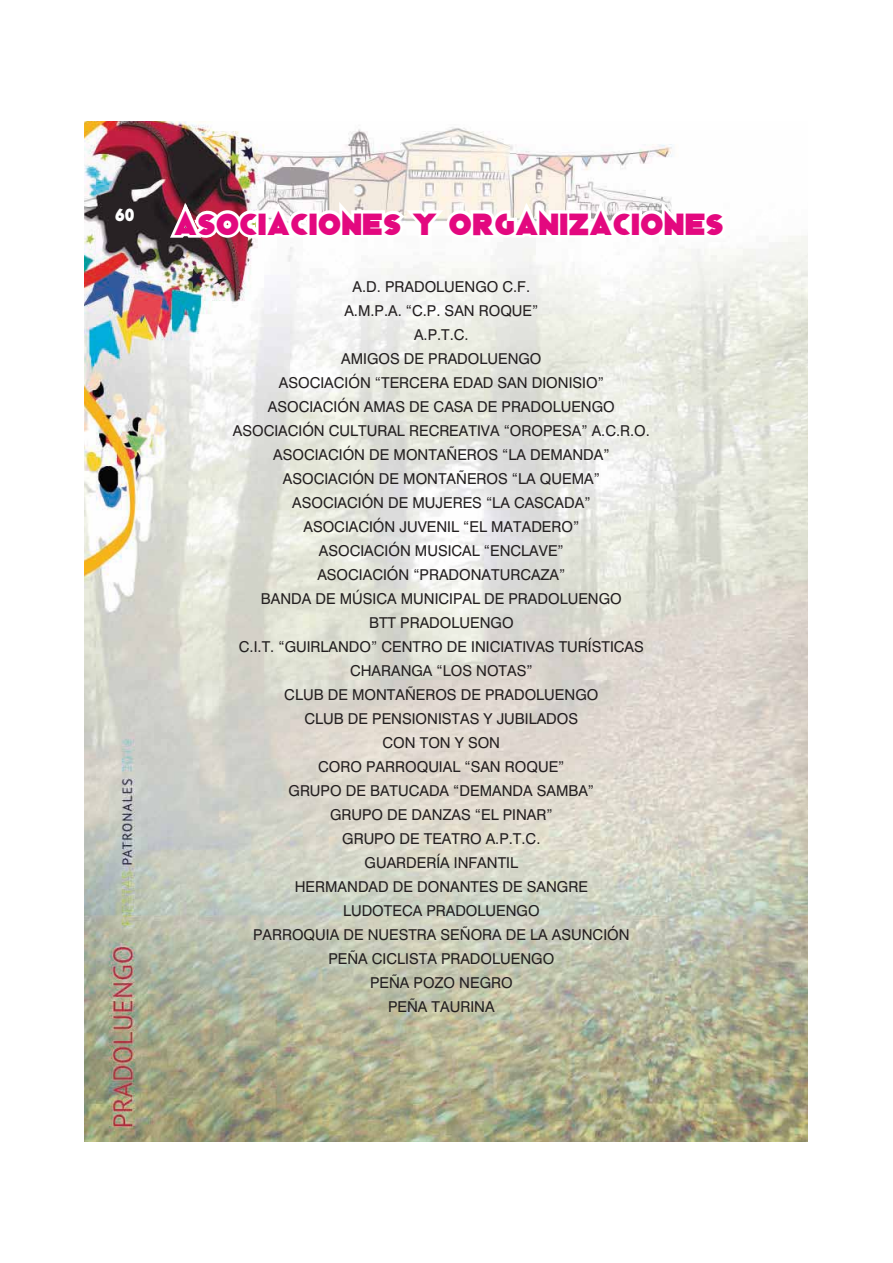
<style>
.page{position:relative;width:893px;height:1263px;background:#fff}
.page>*{position:absolute;margin:0;border:0;box-sizing:border-box;transform-origin:0 0}
.t1{font:30px "DYLANDOG";letter-spacing:.065em;color:#e3087f}
.t2{font:900 18px "Kabel";color:#fff}
.t3{font:15px/24px "Swiss 721 BT";color:#231f20;text-align:center}
</style>
<div class="page">
<img style="left:85px;top:121px;width:723px;height:1021px">
<svg style="left:165px;top:183px;width:59px;height:58px"></svg>
<div style="left:214px;top:210px;width:27px;height:28px;border:6px solid #fff;border-radius:50%"></div>
<div style="left:220px;top:217px;width:14px;height:14px;border:6px solid #fff;border-radius:50%"></div>
<svg style="left:234px;top:183px;width:89px;height:58px"></svg>
<div style="left:316px;top:210px;width:27px;height:28px;border:6px solid #fff;border-radius:50%"></div>
<div style="left:322px;top:217px;width:14px;height:14px;border:6px solid #fff;border-radius:50%"></div>
<svg style="left:336px;top:194px;width:114px;height:47px"></svg>
<div style="left:447px;top:210px;width:27px;height:28px;border:6px solid #fff;border-radius:50%"></div>
<div style="left:453px;top:217px;width:14px;height:14px;border:6px solid #fff;border-radius:50%"></div>
<svg style="left:467px;top:183px;width:178px;height:58px"></svg>
<div style="left:638px;top:210px;width:28px;height:28px;border:6px solid #fff;border-radius:50%"></div>
<div style="left:645px;top:217px;width:14px;height:14px;border:6px solid #fff;border-radius:50%"></div>
<svg style="left:658px;top:194px;width:73px;height:47px"></svg>
<p class="t2" style="left:115px;top:208px;width:21px">60</p>
<h1 class="t1" style="left:175px;top:207px;width:549px">ASOCIACIONES Y ORGANIZACIONES</h1>
<p class="t3" style="left:233px;top:275px;width:418px">A.D. PRADOLUENGO C.F.<br>A.M.P.A. “C.P. SAN ROQUE”<br>A.P.T.C.<br>AMIGOS DE PRADOLUENGO<br>ASOCIACIÓN “TERCERA EDAD SAN DIONISIO”<br>ASOCIACIÓN AMAS DE CASA DE PRADOLUENGO<br>ASOCIACIÓN CULTURAL RECREATIVA “OROPESA” A.C.R.O.<br>ASOCIACIÓN DE MONTAÑEROS “LA DEMANDA”<br>ASOCIACIÓN DE MONTAÑEROS “LA QUEMA”<br>ASOCIACIÓN DE MUJERES “LA CASCADA”<br>ASOCIACIÓN JUVENIL “EL MATADERO”<br>ASOCIACIÓN MUSICAL “ENCLAVE”<br>ASOCIACIÓN “PRADONATURCAZA”<br>BANDA DE MÚSICA MUNICIPAL DE PRADOLUENGO<br>BTT PRADOLUENGO<br>C.I.T. “GUIRLANDO” CENTRO DE INICIATIVAS TURÍSTICAS<br>CHARANGA “LOS NOTAS”<br>CLUB DE MONTAÑEROS DE PRADOLUENGO<br>CLUB DE PENSIONISTAS Y JUBILADOS<br>CON TON Y SON<br>CORO PARROQUIAL “SAN ROQUE”<br>GRUPO DE BATUCADA “DEMANDA SAMBA”<br>GRUPO DE DANZAS “EL PINAR”<br>GRUPO DE TEATRO A.P.T.C.<br>GUARDERÍA INFANTIL<br>HERMANDAD DE DONANTES DE SANGRE<br>LUDOTECA PRADOLUENGO<br>PARROQUIA DE NUESTRA SEÑORA DE LA ASUNCIÓN<br>PEÑA CICLISTA PRADOLUENGO<br>PEÑA POZO NEGRO<br>PEÑA TAURINA</p>
</div>
